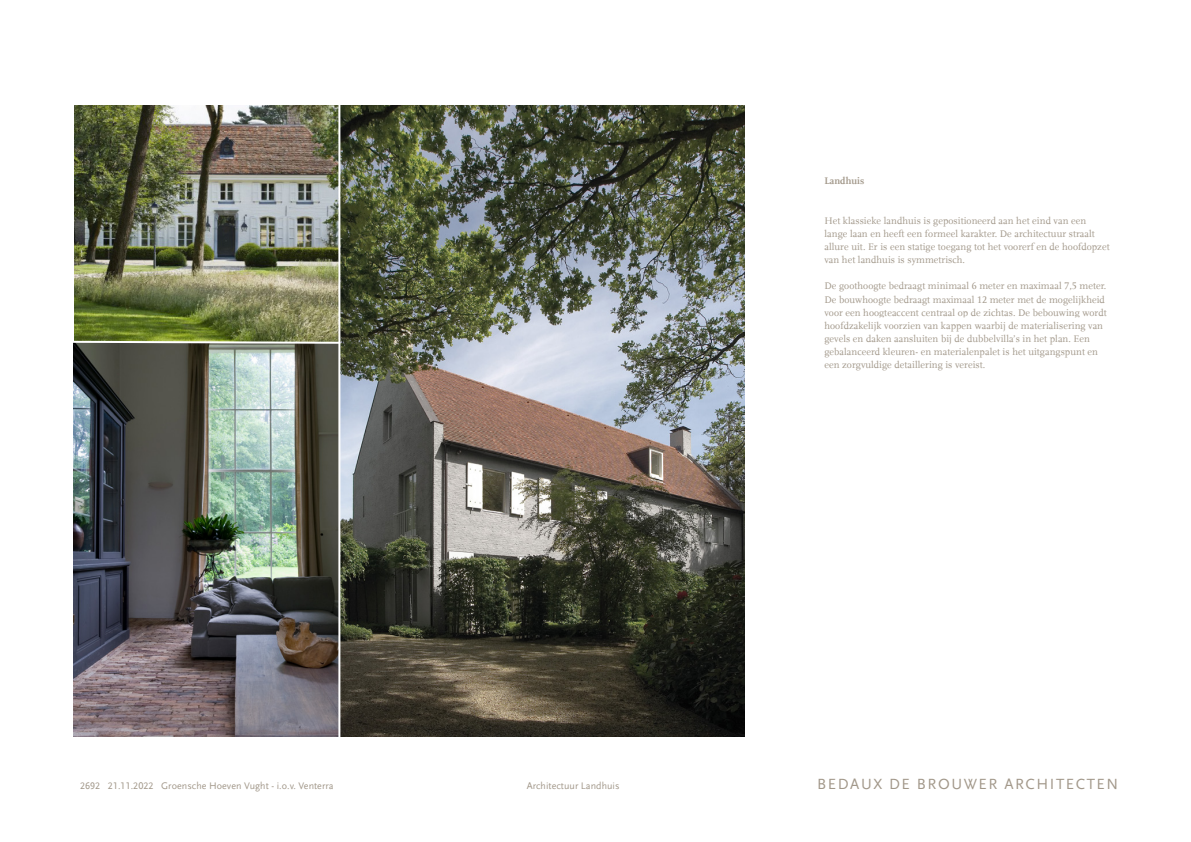
<style>
.page{position:relative;width:1191px;height:842px;background:#fff}
.page>*{position:absolute;margin:0;border:0;box-sizing:border-box;transform-origin:0 0}
.t1{font:15.4px "Scala Sans";letter-spacing:.1em;color:#a2988a}
.t2{font:10px/13.2px "Scala LF";letter-spacing:.005em;color:#a2988a}
.t3{font:10px "Scala Sans LF";letter-spacing:.005em;color:#a2988a}
.t4{font:700 10px "Scala LF";letter-spacing:.005em;color:#a2988a}
</style>
<div class="page">
<img style="left:74px;top:105px;width:670px;height:632px">
<hr style="left:338px;top:92px;width:2px;height:684px;background:#fff">
<svg style="left:73px;top:339px;width:269px;height:6px"></svg>
<p class="t3" style="left:80px;top:781px;width:255px">2692 21.11.2022 Groensche Hoeven Vught - i.o.v. Venterra</p>
<p class="t3" style="left:527px;top:781px;width:94px">Architectuur Landhuis</p>
<p class="t4" style="left:824px;top:175px;width:41px">Landhuis</p>
<p class="t2" style="left:824px;top:214px;width:287px">Het klassieke landhuis is gepositioneerd aan het eind van een lange laan en heeft een formeel karakter. De architectuur straalt allure uit. Er is een statige toegang tot het voorerf en de hoofdopzet van het landhuis is symmetrisch.</p>
<p class="t2" style="left:824px;top:280px;width:284px">De goothoogte bedraagt minimaal 6 meter en maximaal 7,5 meter.<br>De bouwhoogte bedraagt maximaal 12 meter met de mogelijkheid voor een hoogteaccent centraal op de zichtas. De bebouwing wordt hoofdzakelijk voorzien van kappen waarbij de materialisering van gevels en daken aansluiten bij de dubbelvilla’s in het plan. Een gebalanceerd kleuren- en materialenpalet is het uitgangspunt en een zorgvuldige detaillering is vereist.</p>
<h1 class="t1" style="left:817px;top:776px;width:302px">BEDAUX DE BROUWER ARCHITECTEN</h1>
</div>
